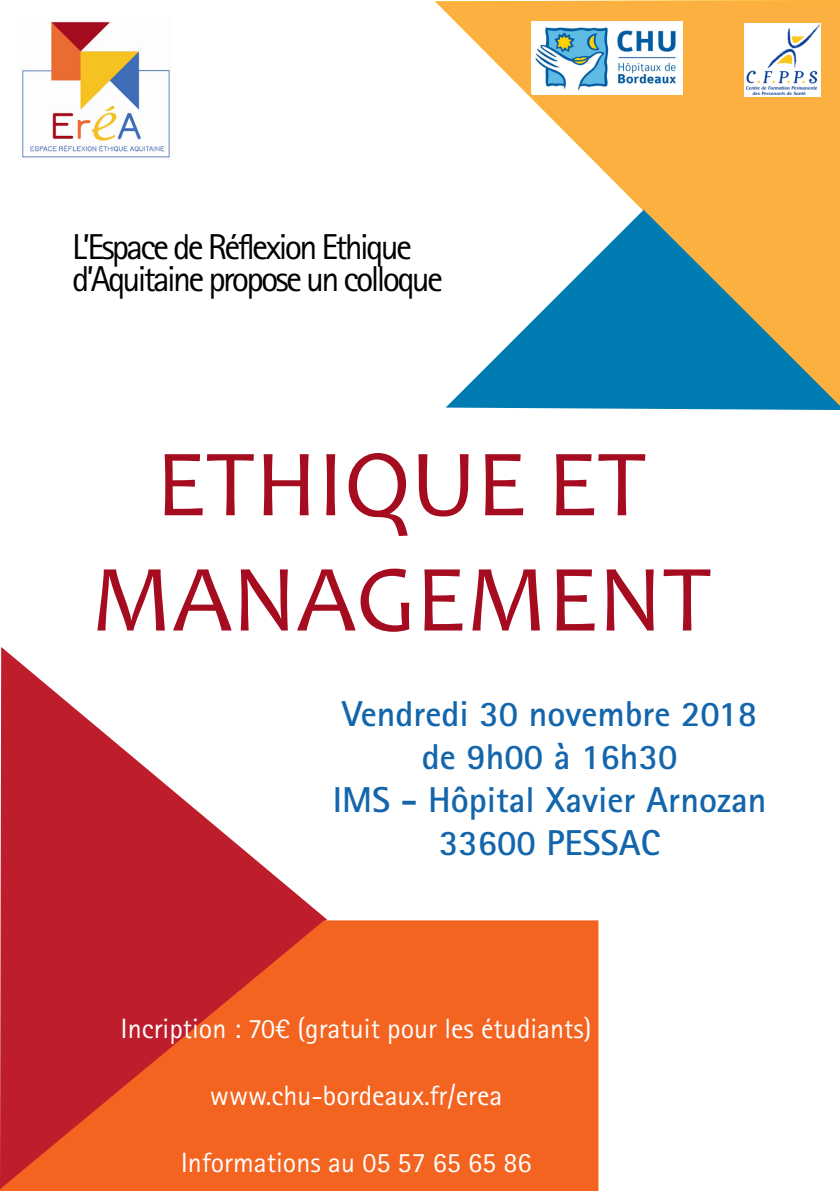
<style>
.page{position:relative;width:840px;height:1191px;background:#fff}
.page>*{position:absolute;margin:0;border:0;box-sizing:border-box;transform-origin:0 0}
.t1{font:96px/115.2px "Candara";color:#a50c20;text-align:center}
.t2{font:700 36px/43.2px "Rotis Sans Serif Std";color:#1365ac;text-align:center}
.t3{font:36px/32px "Rotis Sans Serif Std";letter-spacing:-.075em;color:#000}
.t4{font:28px "Rotis Sans Serif Std";color:#fff}
</style>
<div class="page">
<svg style="left:0;top:647px;width:327px;height:272px"></svg>
<svg style="left:0;top:919px;width:599px;height:272px;background:#e45124"></svg>
<svg style="left:435px;top:0;width:404px;height:208px"></svg>
<svg style="left:445px;top:208px;width:394px;height:202px"></svg>
<img style="left:531px;top:22px;width:151px;height:72px">
<svg style="left:744px;top:23px;width:76px;height:73px"></svg>
<img style="left:746px;top:25px;width:73px;height:69px">
<img style="left:22px;top:21px;width:148px;height:137px">
<p class="t3" style="left:72px;top:231px;width:372px">L’Espace de Réflexion Ethique d’Aquitaine propose un colloque</p>
<p class="t1" style="left:91px;top:425px;width:622px">ETHIQUE ET<br>MANAGEMENT</p>
<p class="t2" style="left:342px;top:691px;width:416px">Vendredi 30 novembre 2018</p>
<p class="t2" style="left:421px;top:734px;width:257px">de 9h00 à 16h30</p>
<p class="t2" style="left:332px;top:777px;width:435px">IMS - Hôpital Xavier Arnozan<br>33600 PESSAC</p>
<p class="t4" style="left:120px;top:1011px;width:472px">Incription : 70€ (gratuit pour les étudiants)</p>
<p class="t4" style="left:210px;top:1079px;width:294px">www.chu-bordeaux.fr/erea</p>
<p class="t4" style="left:181px;top:1146px;width:352px">Informations au 05 57 65 65 86</p>
</div>
